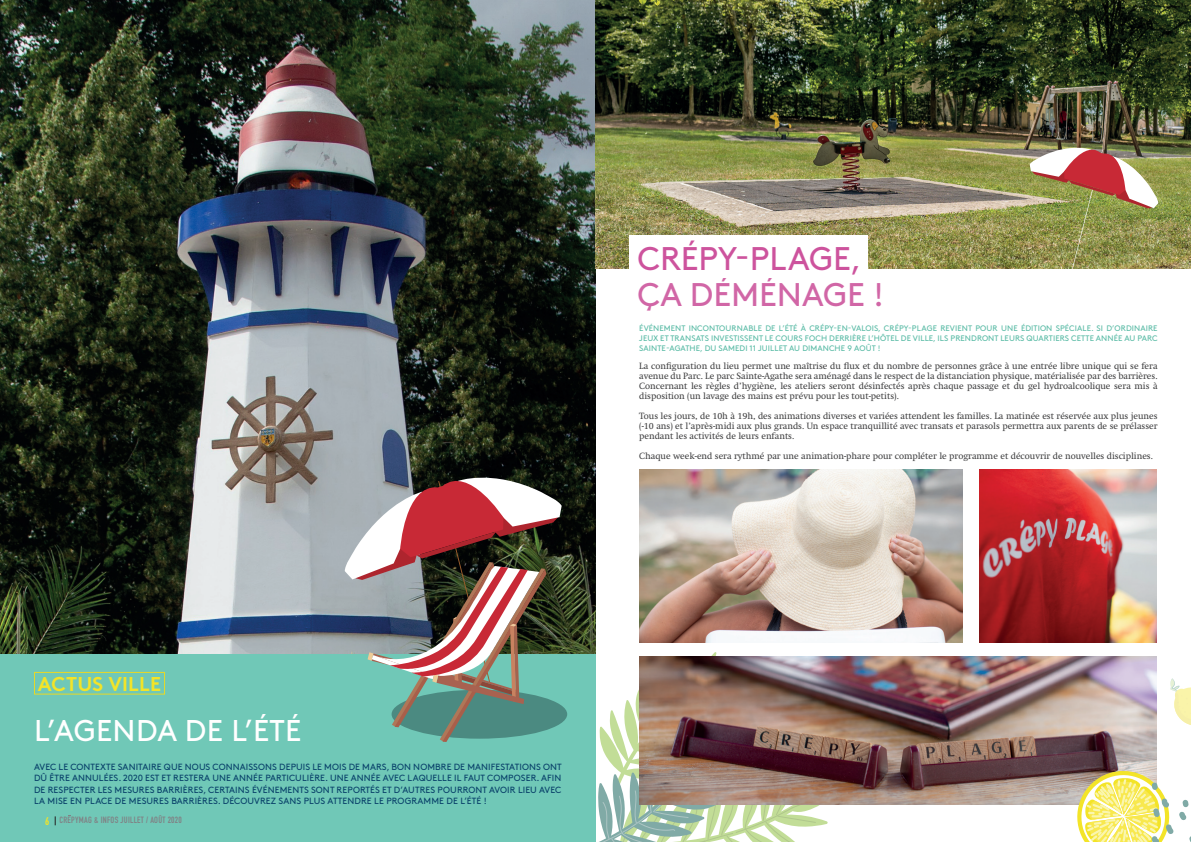
<style>
.page{position:relative;width:1191px;height:842px;background:#fff}
.page>*{position:absolute;margin:0;border:0;box-sizing:border-box;transform-origin:0 0}
.t1{font:32.7px "Brown Std";color:#cd539d}
.t2{font:32.7px "Brown Std";color:#d166a6}
.t3{font:30px "Brown Std";letter-spacing:.01em;color:#fff}
.t4{font:700 20px "Brown Std";letter-spacing:.01em;color:#f3e428}
.t5{font:9px/10px "Swift";color:#3e3e3f;text-align:justify}
.t6{font:9px/11.5px "Brown Std";letter-spacing:.01em;color:#09416a;text-align:justify}
.t7{font:9px "DIN Engschrift Std";letter-spacing:.03em;color:#808285}
.t8{font:8px/9.7px "Brown Std";letter-spacing:.01em;color:#5abba6;text-align:justify}
.s1{font-size:11px;color:#f3e428}
</style>
<div class="page">
<img style="left:0;top:0;width:595px;height:654px">
<div style="left:0;top:654px;width:595px;height:188px;background:#70c8b7"></div>
<img style="left:595px;top:0;width:596px;height:269px">
<div style="left:34px;top:672px;width:131px;height:23px;border:1px solid #e9d925"></div>
<img style="left:979px;top:469px;width:178px;height:173px">
<img style="left:639px;top:469px;width:323px;height:174px">
<div style="left:629px;top:235px;width:239px;height:43px;background:#fff"></div>
<svg style="left:594px;top:652px;width:245px;height:190px"></svg>
<img style="left:639px;top:656px;width:518px;height:148px">
<svg style="left:1070px;top:767px;width:121px;height:75px"></svg>
<svg style="left:1170px;top:678px;width:21px;height:47px"></svg>
<svg style="left:345px;top:465px;width:216px;height:277px"></svg>
<img style="left:1029px;top:140px;width:129px;height:129px">
<h1 class="t1" style="left:637px;top:240px;width:226px">CRÉPY-PLAGE,</h1>
<h1 class="t2" style="left:637px;top:276px;width:248px">ÇA DÉMÉNAGE !</h1>
<p class="t8" style="left:639px;top:323px;width:520px">ÉVÉNEMENT INCONTOURNABLE DE L’ÉTÉ À CRÉPY-EN-VALOIS, CRÉPY-PLAGE REVIENT POUR UNE ÉDITION SPÉCIALE. SI D’ORDINAIRE JEUX ET TRANSATS INVESTISSENT LE COURS FOCH DERRIÈRE L’HÔTEL DE VILLE, ILS PRENDRONT LEURS QUARTIERS CETTE ANNÉE AU PARC SAINTE-AGATHE, DU SAMEDI 11 JUILLET AU DIMANCHE 9 AOÛT !</p>
<p class="t5" style="left:639px;top:361px;width:520px">La configuration du lieu permet une maîtrise du flux et du nombre de personnes grâce à une entrée libre unique qui se fera avenue du Parc. Le parc Sainte-Agathe sera aménagé dans le respect de la distanciation physique, matérialisée par des barrières.<br>Concernant les règles d’hygiène, les ateliers seront désinfectés après chaque passage et du gel hydroalcoolique sera mis à disposition (un lavage des mains est prévu pour les tout-petits).</p>
<p class="t5" style="left:639px;top:411px;width:520px">Tous les jours, de 10h à 19h, des animations diverses et variées attendent les familles. La matinée est réservée aux plus jeunes (-10 ans) et l’après-midi aux plus grands. Un espace tranquillité avec transats et parasols permettra aux parents de se prélasser pendant les activités de leurs enfants.</p>
<p class="t5" style="left:639px;top:451px;width:515px">Chaque week-end sera rythmé par une animation-phare pour compléter le programme et découvrir de nouvelles disciplines.</p>
<h3 class="t4" style="left:38px;top:671px;width:125px">ACTUS VILLE</h3>
<h2 class="t3" style="left:34px;top:713px;width:269px">L’AGENDA DE L’ÉTÉ</h2>
<p class="t6" style="left:34px;top:761px;width:529px">AVEC LE CONTEXTE SANITAIRE QUE NOUS CONNAISSONS DEPUIS LE MOIS DE MARS, BON NOMBRE DE MANIFESTATIONS ONT DÛ ÊTRE ANNULÉES. 2020 EST ET RESTERA UNE ANNÉE PARTICULIÈRE. UNE ANNÉE AVEC LAQUELLE IL FAUT COMPOSER. AFIN DE RESPECTER LES MESURES BARRIÈRES, CERTAINS ÉVÉNEMENTS SONT REPORTÉS ET D’AUTRES POURRONT AVOIR LIEU AVEC LA MISE EN PLACE DE MESURES BARRIÈRES. DÉCOUVREZ SANS PLUS ATTENDRE LE PROGRAMME DE L’ÉTÉ !</p>
<p class="t7" style="left:45px;top:815px;width:138px"><span class="s1">6</span> CREPYMAG &amp; INFOS JUILLET / AOÛT 2020</p>
</div>
